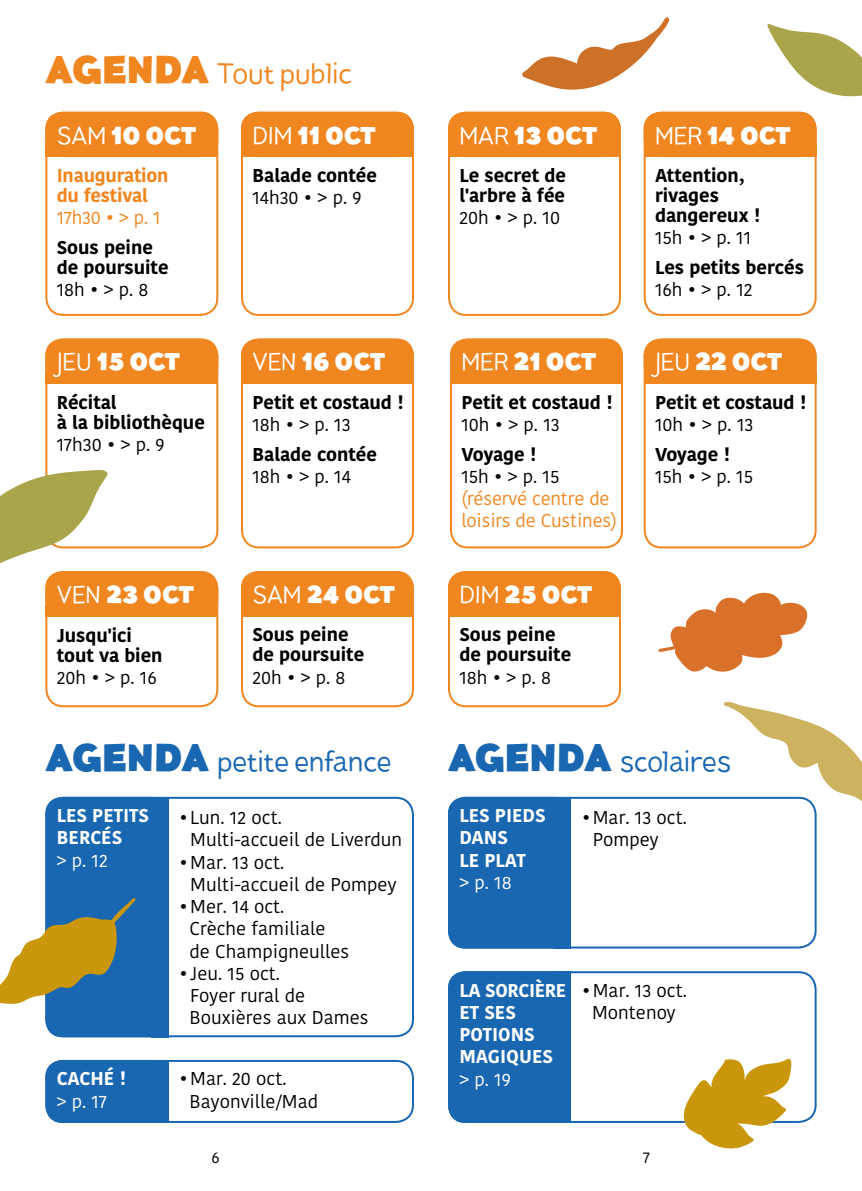
<style>
.page{position:relative;width:862px;height:1191px;background:#fff}
.page>*{position:absolute;margin:0;border:0;box-sizing:border-box;transform-origin:0 0}
.t1{font:28px "Pines";color:#1967b0}
.t2{font:28px "Pines";color:#f08620}
.t3{font:900 24px "Pines";color:#fff}
.t4{font:18.4px/22.2px "Kohinoor Bangla";color:#000}
.t5{font:700 18.4px/20px "Kohinoor Bangla";color:#000}
.t6{font:700 18.4px/22.2px "Kohinoor Bangla";color:#fff}
.t7{font:18.4px/22px "Kohinoor Bangla";letter-spacing:-.01em;color:#f08620}
.t8{font:700 18.4px/20px "Kohinoor Bangla";letter-spacing:-.01em;color:#f08620}
.t9{font:18.4px "Kohinoor Bangla";color:#fff}
.t10{font:16px "Kohinoor Bangla";color:#000}
.s1{font-weight:900;font-size:38px}
.s2{font-weight:400}
</style>
<div class="page">
<div style="left:45px;top:1060px;width:369px;height:63px;border:2px solid #1967b0;border-radius:17px"></div>
<div style="left:448px;top:971px;width:368px;height:152px;border:2px solid #1967b0;border-radius:17px"></div>
<div style="left:45px;top:797px;width:123px;height:240px;background:#1967b0;border-radius:17px"></div>
<div style="left:448px;top:797px;width:123px;height:151px;background:#1967b0;border-radius:17px"></div>
<div style="left:45px;top:1060px;width:123px;height:63px;background:#1967b0;border-radius:17px"></div>
<div style="left:448px;top:971px;width:123px;height:152px;background:#1967b0;border-radius:17px"></div>
<div style="left:45px;top:112px;width:173px;height:45px;background:#f08620;border-radius:17px"></div>
<div style="left:241px;top:112px;width:173px;height:45px;background:#f08620;border-radius:17px"></div>
<div style="left:45px;top:112px;width:173px;height:204px;border:2px solid #f08620;border-radius:17px"></div>
<div style="left:45px;top:797px;width:369px;height:240px;border:2px solid #1967b0;border-radius:17px"></div>
<div style="left:448px;top:797px;width:368px;height:151px;border:2px solid #1967b0;border-radius:17px"></div>
<div style="left:241px;top:112px;width:173px;height:204px;border:2px solid #f08620;border-radius:17px"></div>
<div style="left:45px;top:146px;width:173px;height:11px;background:#f08620"></div>
<div style="left:241px;top:146px;width:173px;height:11px;background:#f08620"></div>
<div style="left:448px;top:112px;width:173px;height:45px;background:#f08620;border-radius:17px"></div>
<div style="left:448px;top:112px;width:173px;height:204px;border:2px solid #f08620;border-radius:17px"></div>
<div style="left:448px;top:146px;width:173px;height:11px;background:#f08620"></div>
<div style="left:643px;top:112px;width:173px;height:45px;background:#f08620;border-radius:17px"></div>
<div style="left:643px;top:112px;width:173px;height:204px;border:2px solid #f08620;border-radius:17px"></div>
<div style="left:643px;top:146px;width:173px;height:11px;background:#f08620"></div>
<div style="left:450px;top:338px;width:173px;height:46px;background:#f08620;border-radius:17px"></div>
<div style="left:450px;top:338px;width:173px;height:210px;border:2px solid #f08620;border-radius:17px"></div>
<div style="left:450px;top:372px;width:173px;height:12px;background:#f08620"></div>
<div style="left:643px;top:338px;width:173px;height:46px;background:#f08620;border-radius:17px"></div>
<div style="left:643px;top:338px;width:173px;height:210px;border:2px solid #f08620;border-radius:17px"></div>
<div style="left:643px;top:372px;width:173px;height:12px;background:#f08620"></div>
<div style="left:45px;top:571px;width:173px;height:45px;background:#f08620;border-radius:17px"></div>
<div style="left:45px;top:571px;width:173px;height:136px;border:2px solid #f08620;border-radius:17px"></div>
<div style="left:45px;top:605px;width:173px;height:11px;background:#f08620"></div>
<div style="left:241px;top:571px;width:173px;height:45px;background:#f08620;border-radius:17px"></div>
<div style="left:241px;top:571px;width:173px;height:136px;border:2px solid #f08620;border-radius:17px"></div>
<div style="left:241px;top:605px;width:173px;height:11px;background:#f08620"></div>
<div style="left:448px;top:571px;width:173px;height:45px;background:#f08620;border-radius:17px"></div>
<div style="left:448px;top:571px;width:173px;height:136px;border:2px solid #f08620;border-radius:17px"></div>
<div style="left:448px;top:605px;width:173px;height:11px;background:#f08620"></div>
<div style="left:151px;top:797px;width:17px;height:240px;background:#1967b0"></div>
<div style="left:554px;top:797px;width:17px;height:151px;background:#1967b0"></div>
<div style="left:151px;top:1060px;width:17px;height:63px;background:#1967b0"></div>
<div style="left:554px;top:971px;width:17px;height:152px;background:#1967b0"></div>
<div style="left:45px;top:338px;width:173px;height:46px;background:#f08620;border-radius:17px"></div>
<div style="left:45px;top:338px;width:173px;height:210px;border:2px solid #f08620;border-radius:17px"></div>
<div style="left:45px;top:372px;width:173px;height:12px;background:#f08620"></div>
<div style="left:241px;top:338px;width:173px;height:46px;background:#f08620;border-radius:17px"></div>
<div style="left:241px;top:338px;width:173px;height:210px;border:2px solid #f08620;border-radius:17px"></div>
<div style="left:241px;top:372px;width:173px;height:12px;background:#f08620"></div>
<svg style="left:684px;top:1058px;width:107px;height:90px"></svg>
<svg style="left:658px;top:592px;width:149px;height:79px"></svg>
<svg style="left:522px;top:17px;width:147px;height:73px"></svg>
<svg style="left:724px;top:701px;width:138px;height:118px"></svg>
<svg style="left:767px;top:24px;width:95px;height:72px"></svg>
<svg style="left:0;top:898px;width:136px;height:105px"></svg>
<svg style="left:0;top:470px;width:108px;height:125px"></svg>
<h1 class="t2" style="left:45px;top:55px;width:308px"><span class="s1">AGENDA</span> Tout public</h1>
<h2 class="t3" style="left:57px;top:119px;width:141px"><span class="s2">SAM</span> 10 OCT</h2>
<h2 class="t3" style="left:252px;top:119px;width:125px"><span class="s2">DIM</span> 11 OCT</h2>
<p class="t8" style="left:57px;top:165px;width:113px">Inauguration du festival</p>
<p class="t7" style="left:57px;top:206px;width:105px">17h30 • &gt; p. 1</p>
<p class="t5" style="left:57px;top:237px;width:113px">Sous peine de poursuite</p>
<p class="t4" style="left:57px;top:278px;width:93px">18h • &gt; p. 8</p>
<h2 class="t3" style="left:57px;top:345px;width:125px"><span class="s2">JEU</span> 15 OCT</h2>
<p class="t5" style="left:57px;top:391px;width:150px">Récital<br>à la bibliothèque</p>
<p class="t4" style="left:57px;top:433px;width:109px">17h30 • &gt; p. 9</p>
<h2 class="t3" style="left:57px;top:578px;width:139px"><span class="s2">VEN</span> 23 OCT</h2>
<p class="t5" style="left:57px;top:624px;width:107px">Jusqu'ici tout va bien</p>
<p class="t4" style="left:57px;top:666px;width:102px">20h • &gt; p. 16</p>
<p class="t5" style="left:252px;top:165px;width:126px">Balade contée</p>
<p class="t4" style="left:252px;top:186px;width:111px">14h30 • &gt; p. 9</p>
<h2 class="t3" style="left:252px;top:345px;width:135px"><span class="s2">VEN</span> 16 OCT</h2>
<p class="t5" style="left:252px;top:391px;width:153px">Petit et costaud !</p>
<p class="t4" style="left:252px;top:413px;width:100px">18h • &gt; p. 13</p>
<p class="t5" style="left:252px;top:444px;width:126px">Balade contée</p>
<p class="t4" style="left:252px;top:465px;width:100px">18h • &gt; p. 14</p>
<h2 class="t3" style="left:252px;top:578px;width:144px"><span class="s2">SAM</span> 24 OCT</h2>
<p class="t5" style="left:252px;top:624px;width:113px">Sous peine de poursuite</p>
<p class="t4" style="left:252px;top:665px;width:95px">20h • &gt; p. 8</p>
<h2 class="t3" style="left:459px;top:119px;width:139px"><span class="s2">MAR</span> 13 OCT</h2>
<p class="t5" style="left:459px;top:165px;width:108px">Le secret de l'arbre à fée</p>
<p class="t4" style="left:459px;top:206px;width:102px">20h • &gt; p. 10</p>
<h2 class="t3" style="left:461px;top:345px;width:137px"><span class="s2">MER</span> 21 OCT</h2>
<p class="t5" style="left:461px;top:391px;width:153px">Petit et costaud !</p>
<p class="t4" style="left:461px;top:413px;width:100px">10h • &gt; p. 13</p>
<p class="t5" style="left:461px;top:444px;width:77px">Voyage !</p>
<p class="t4" style="left:461px;top:465px;width:100px">15h • &gt; p. 15</p>
<p class="t7" style="left:461px;top:487px;width:157px">(réservé centre de loisirs de Custines)</p>
<h2 class="t3" style="left:459px;top:578px;width:135px"><span class="s2">DIM</span> 25 OCT</h2>
<p class="t5" style="left:459px;top:624px;width:113px">Sous peine de poursuite</p>
<p class="t4" style="left:459px;top:665px;width:93px">18h • &gt; p. 8</p>
<h2 class="t3" style="left:655px;top:119px;width:137px"><span class="s2">MER</span> 14 OCT</h2>
<p class="t5" style="left:655px;top:165px;width:107px">Attention, rivages dangereux !</p>
<p class="t4" style="left:655px;top:226px;width:98px">15h • &gt; p. 11</p>
<p class="t5" style="left:655px;top:257px;width:150px">Les petits bercés</p>
<p class="t4" style="left:655px;top:278px;width:99px">16h • &gt; p. 12</p>
<h2 class="t3" style="left:655px;top:345px;width:129px"><span class="s2">JEU</span> 22 OCT</h2>
<p class="t5" style="left:655px;top:391px;width:153px">Petit et costaud !</p>
<p class="t4" style="left:655px;top:413px;width:100px">10h • &gt; p. 13</p>
<p class="t5" style="left:655px;top:444px;width:77px">Voyage !</p>
<p class="t4" style="left:655px;top:465px;width:100px">15h • &gt; p. 15</p>
<h1 class="t1" style="left:45px;top:742px;width:347px"><span class="s1">AGENDA</span> petite enfance</h1>
<h1 class="t1" style="left:448px;top:742px;width:285px"><span class="s1">AGENDA</span> scolaires</h1>
<p class="t6" style="left:57px;top:804px;width:94px">LES PETITS<br>BERCÉS</p>
<p class="t9" style="left:57px;top:846px;width:53px">&gt; p. 12</p>
<p class="t6" style="left:57px;top:1067px;width:71px">CACHÉ !</p>
<p class="t9" style="left:57px;top:1087px;width:52px">&gt; p. 17</p>
<p class="t4" style="left:190px;top:806px;width:213px;text-indent:-11px">• Lun. 12 oct.<br>Multi-accueil de Liverdun</p>
<p class="t4" style="left:190px;top:850px;width:208px;text-indent:-11px">•Mar. 13 oct.<br>Multi-accueil de Pompey</p>
<p class="t4" style="left:189px;top:895px;width:161px;text-indent:-10px">•Mer. 14 oct.<br>Crèche familiale de Champigneulles</p>
<p class="t4" style="left:189px;top:961px;width:180px;text-indent:-10px">• Jeu. 15 oct.<br>Foyer rural de<br>Bouxières aux Dames</p>
<p class="t4" style="left:189px;top:1067px;width:130px;text-indent:-10px">•Mar. 20 oct.<br>Bayonville/Mad</p>
<p class="t6" style="left:459px;top:804px;width:88px">LES PIEDS<br>DANS<br>LE PLAT</p>
<p class="t9" style="left:459px;top:868px;width:54px">&gt; p. 18</p>
<p class="t4" style="left:593px;top:806px;width:95px;text-indent:-11px">•Mar. 13 oct.<br>Pompey</p>
<p class="t6" style="left:459px;top:978px;width:108px">LA SORCIÈRE<br>ET SES<br>POTIONS<br>MAGIQUES</p>
<p class="t9" style="left:459px;top:1065px;width:53px">&gt; p. 19</p>
<p class="t4" style="left:582px;top:978px;width:106px;text-align:center">•Mar. 13 oct.<br>Montenoy</p>
<p class="t10" style="left:211px;top:1144px;width:10px">6</p>
<p class="t10" style="left:643px;top:1144px;width:8px">7</p>
</div>
